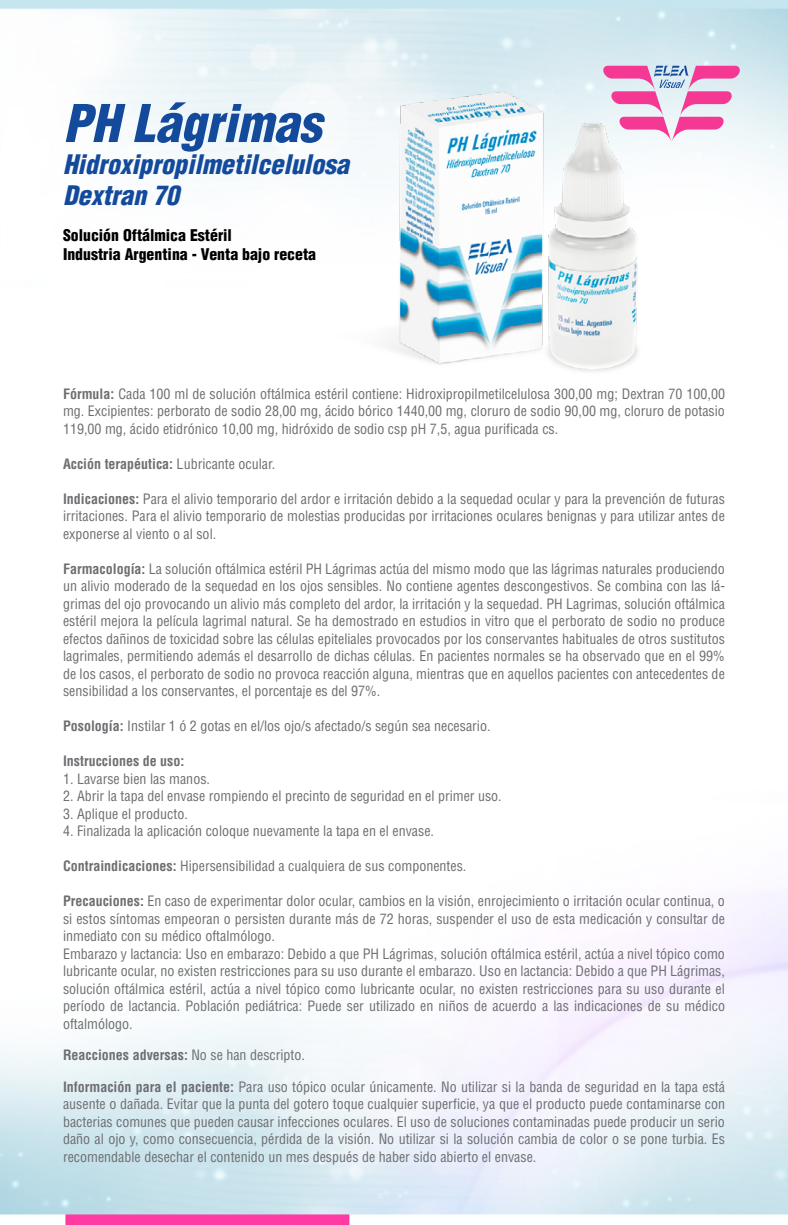
<style>
.page{position:relative;width:788px;height:1225px;background:#fff}
.page>*{position:absolute;margin:0;border:0;box-sizing:border-box;transform-origin:0 0}
.t1{font:italic 900 condensed 50.75px "Helvetica LT Std";color:#134a9c}
.t2{font:italic 900 condensed 26.25px/31.5px "Helvetica LT Std";color:#134a9c}
.t3{font:900 condensed 15.75px/18.9px "Helvetica LT Std";color:#000}
.t4{font:condensed 14px/17.5px "Helvetica LT Std";color:#6d6e71;text-align:justify}
.t5{font:700 condensed 14px "Helvetica LT Std";color:#6d6e71}
.s1{font-weight:700}
.s2{font-weight:400}
</style>
<div class="page">
<img style="left:0;top:0;width:788px;height:1225px">
<img style="left:257px;top:65px;width:493px;height:330px">
<h1 class="t1" style="left:63px;top:91px;width:259px">PH Lágrimas</h1>
<h2 class="t2" style="left:63px;top:148px;width:287px">Hidroxipropilmetilcelulosa<br>Dextran 70</h2>
<p class="t3" style="left:63px;top:226px;width:255px">Solución Oftálmica Estéril<br>Industria Argentina - Venta bajo receta</p>
<p class="t4" style="left:63px;top:385px;width:663px"><span class="s1">Fórmula:</span> Cada 100 ml de solución oftálmica estéril contiene: Hidroxipropilmetilcelulosa 300,00 mg; Dextran 70 100,00 mg. Excipientes: perborato de sodio 28,00 mg, ácido bórico 1440,00 mg, cloruro de sodio 90,00 mg, cloruro de potasio 119,00 mg, ácido etidrónico 10,00 mg, hidróxido de sodio csp pH 7,5, agua purificada cs.</p>
<p class="t5" style="left:63px;top:455px;width:214px">Acción terapéutica: <span class="s2">Lubricante ocular.</span></p>
<p class="t4" style="left:63px;top:490px;width:663px"><span class="s1">Indicaciones:</span> Para el alivio temporario del ardor e irritación debido a la sequedad ocular y para la prevención de futuras irritaciones. Para el alivio temporario de molestias producidas por irritaciones oculares benignas y para utilizar antes de exponerse al viento o al sol.</p>
<p class="t4" style="left:63px;top:560px;width:663px"><span class="s1">Farmacología:</span> La solución oftálmica estéril PH Lágrimas actúa del mismo modo que las lágrimas naturales produciendo un alivio moderado de la sequedad en los ojos sensibles. No contiene agentes descongestivos. Se combina con las lá&shy;grimas del ojo provocando un alivio más completo del ardor, la irritación y la sequedad. PH Lagrimas, solución oftálmica estéril mejora la película lagrimal natural. Se ha demostrado en estudios in vitro que el perborato de sodio no produce efectos dañinos de toxicidad sobre las células epiteliales provocados por los conservantes habituales de otros sustitutos lagrimales, permitiendo además el desarrollo de dichas células. En pacientes normales se ha observado que en el 99% de los casos, el perborato de sodio no provoca reacción alguna, mientras que en aquellos pacientes con antecedentes de sensibilidad a los conservantes, el porcentaje es del 97%.</p>
<p class="t4" style="left:63px;top:717px;width:429px"><span class="s1">Posología:</span> Instilar 1 ó 2 gotas en el/los ojo/s afectado/s según sea necesario.</p>
<p class="t5" style="left:63px;top:752px;width:123px">Instrucciones de uso:</p>
<p class="t4" style="left:63px;top:770px;width:148px">1. Lavarse bien las manos.</p>
<p class="t4" style="left:63px;top:787px;width:440px">2. Abrir la tapa del envase rompiendo el precinto de seguridad en el primer uso.</p>
<p class="t4" style="left:63px;top:805px;width:126px">3. Aplique el producto.</p>
<p class="t4" style="left:63px;top:822px;width:372px">4. Finalizada la aplicación coloque nuevamente la tapa en el envase.</p>
<p class="t4" style="left:63px;top:857px;width:405px"><span class="s1">Contraindicaciones:</span> Hipersensibilidad a cualquiera de sus componentes.</p>
<p class="t4" style="left:63px;top:892px;width:663px;text-align:left"><span class="s1">Precauciones:</span> En caso de experimentar dolor ocular, cambios en la visión, enrojecimiento o irritación ocular continua, o si estos síntomas empeoran o persisten durante más de 72 horas, suspender el uso de esta medicación y consultar de inmediato con su médico oftalmólogo.<br>Embarazo y lactancia: Uso en embarazo: Debido a que PH Lágrimas, solución oftálmica estéril, actúa a nivel tópico como lubricante ocular, no existen restricciones para su uso durante el embarazo. Uso en lactancia: Debido a que PH Lágrimas, solución oftálmica estéril, actúa a nivel tópico como lubricante ocular, no existen restricciones para su uso durante el período de lactancia. Población pediátrica: Puede ser utilizado en niños de acuerdo a las indicaciones de su médico oftalmólogo.</p>
<p class="t5" style="left:63px;top:1046px;width:243px">Reacciones adversas: <span class="s2">No se han descripto.</span></p>
<p class="t4" style="left:63px;top:1078px;width:663px"><span class="s1">Información para el paciente:</span> Para uso tópico ocular únicamente. No utilizar si la banda de seguridad en la tapa está ausente o dañada. Evitar que la punta del gotero toque cualquier superficie, ya que el producto puede contaminarse con bacterias comunes que pueden causar infecciones oculares. El uso de soluciones contaminadas puede producir un serio daño al ojo y, como consecuencia, pérdida de la visión. No utilizar si la solución cambia de color o se pone turbia. Es recomendable desechar el contenido un mes después de haber sido abierto el envase.</p>
</div>
